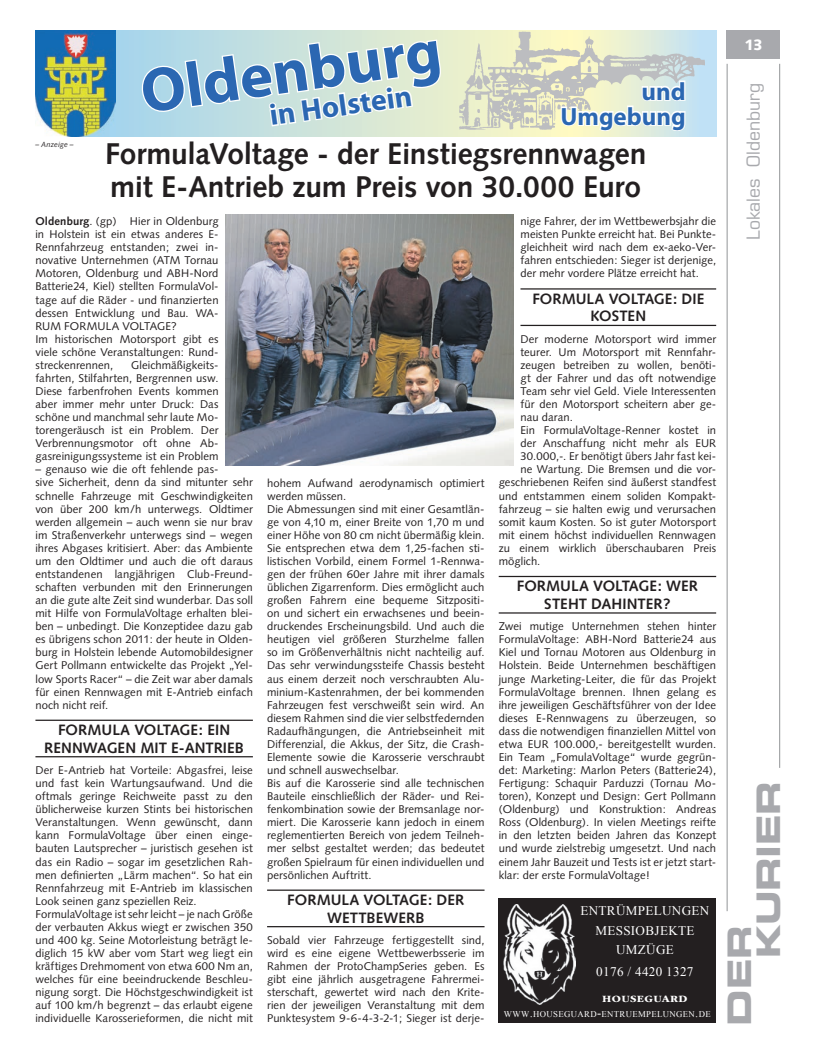
<style>
.page{position:relative;width:819px;height:1053px;background:#fff}
.page>*{position:absolute;margin:0;border:0;box-sizing:border-box;transform-origin:0 0}
.t1{font:700 62.5px "Myriad Pro";color:#2b67b2}
.t2{font:32.5px/28.9px "Eurostile LT Std Bold Ex 2";letter-spacing:-.01em;color:#a8a9ad}
.t3{font:700 30px/32.5px "Syntax LT Std";letter-spacing:-.005em;color:#231f20}
.t4{font:700 30px "Myriad Pro";color:#2b67b2}
.t5{font:700 25px/25px "Myriad Pro";color:#2b67b2;text-align:right}
.t6{font:17.5px "Eurostile LT Std";letter-spacing:-.005em;color:#a8a9ad}
.t7{font:700 15px/17.5px "Syntax";color:#231f20;text-align:center}
.t8{font:900 15px "Syntax LT Std";color:#fff}
.t9{font:13.12px/19.5px "Times New Roman";letter-spacing:.025em;color:#fff;text-align:center}
.t10{font:11.25px/13px "Syntax";letter-spacing:.005em;color:#231f20}
.t11{font:700 10px "ITC Garamond Std";letter-spacing:.03em;color:#fff;scale:1.14 1}
.t12{font:8.75px "Times New Roman";letter-spacing:.04em;color:#fff}
.t13{font:italic 7.5px "Syntax LT Std";letter-spacing:.015em;color:#231f20}
.s1{font-weight:700}
.s2{font-size:12.5px}
</style>
<div class="page">
<hr style="left:726px;top:64px;width:1px;height:847px;background:#939598">
<hr style="left:779px;top:64px;width:1px;height:703px;background:#939598">
<div style="left:726px;top:30px;width:54px;height:29px;background:#a8a9ad"></div>
<div style="left:498px;top:898px;width:218px;height:124px;background:#231f20"></div>
<img style="left:504px;top:904px;width:71px;height:100px">
<svg style="left:115px;top:30px;width:601px;height:106px;background:#c3dfdf"></svg>
<img style="left:35px;top:30px;width:80px;height:106px">
<svg style="left:141px;top:38px;width:302px;height:90px"></svg>
<img style="left:459px;top:30px;width:245px;height:103px">
<svg style="left:559px;top:65px;width:128px;height:71px"></svg>
<hr style="left:35px;top:719px;width:218px;height:1px;background:#231f20">
<hr style="left:35px;top:756px;width:218px;height:1px;background:#231f20">
<hr style="left:267px;top:889px;width:217px;height:1px;background:#231f20">
<hr style="left:267px;top:925px;width:217px;height:2px;background:#231f20">
<hr style="left:520px;top:288px;width:196px;height:1px;background:#231f20">
<hr style="left:520px;top:325px;width:196px;height:1px;background:#231f20">
<hr style="left:498px;top:576px;width:218px;height:1px;background:#231f20">
<hr style="left:498px;top:612px;width:218px;height:1px;background:#231f20">
<img style="left:226px;top:214px;width:287px;height:251px">
<p class="t13" style="left:35px;top:140px;width:40px">– Anzeige –</p>
<p class="t1" style="left:136px;top:57px;width:304px;rotate:-8deg">Oldenburg</p>
<p class="t4" style="left:267px;top:99px;width:145px;rotate:-8deg">in Holstein</p>
<p class="t5" style="left:560px;top:79px;width:127px">und<br>Umgebung</p>
<p class="t3" style="left:105px;top:138px;width:543px">FormulaVoltage - der Einstiegsrennwagen mit E-Antrieb zum Preis von 30.000 Euro</p>
<p class="t10" style="left:35px;top:215px;width:185px"><span class="s1">Oldenburg</span>. (gp) Hier in Oldenburg in Holstein ist ein etwas anderes E-<br>Rennfahrzeug entstanden; zwei in&shy;novative Unternehmen (ATM Tornau<br>Motoren, Oldenburg und ABH-Nord<br>Batterie24, Kiel) stellten FormulaVol&shy;tage auf die Räder - und finanzierten dessen Entwicklung und Bau. WA-<br>RUM FORMULA VOLTAGE?<br>Im historischen Motorsport gibt es viele schöne Veranstaltungen: Rund&shy;streckenrennen,</p>
<p class="t10" style="left:35px;top:358px;width:185px;text-align:justify;text-indent:96px">Gleichmäßigkeits&shy;fahrten, Stilfahrten, Bergrennen usw.<br>Diese farbenfrohen Events kommen aber immer mehr unter Druck: Das schöne und manchmal sehr laute Mo&shy;torengeräusch ist ein Problem. Der Verbrennungsmotor oft ohne Ab&shy;gasreinigungssysteme ist ein Problem</p>
<p class="t10" style="left:35px;top:463px;width:219px">– genauso wie die oft fehlende pas-<br>sive Sicherheit, denn da sind mitunter sehr schnelle Fahrzeuge mit Geschwindigkeiten von über 200 km/h unterwegs. Oldtimer werden allgemein – auch wenn sie nur brav im Straßenverkehr unterwegs sind – wegen ihres Abgases kritisiert. Aber: das Ambiente um den Oldtimer und auch die oft daraus entstandenen langjährigen Club-Freund&shy;schaften verbunden mit den Erinnerungen an die gute alte Zeit sind wunderbar. Das soll mit Hilfe von FormulaVoltage erhalten blei&shy;ben – unbedingt. Die Konzeptidee dazu gab es übrigens schon 2011: der heute in Olden&shy;burg in Holstein lebende Automobildesigner Gert Pollmann entwickelte das Projekt „Yel&shy;low Sports Racer“ – die Zeit war aber damals für einen Rennwagen mit E-Antrieb einfach noch nicht reif.</p>
<p class="t7" style="left:44px;top:721px;width:201px">FORMULA VOLTAGE: EIN<br>RENNWAGEN MIT E-ANTRIEB</p>
<p class="t10" style="left:35px;top:763px;width:219px">Der E-Antrieb hat Vorteile: Abgasfrei, leise und fast kein Wartungsaufwand. Und die oftmals geringe Reichweite passt zu den üblicherweise kurzen Stints bei historischen Veranstaltungen. Wenn gewünscht, dann kann FormulaVoltage über einen einge&shy;bauten Lautsprecher – juristisch gesehen ist das ein Radio – sogar im gesetzlichen Rah&shy;men definierten „Lärm machen“. So hat ein Rennfahrzeug mit E-Antrieb im klassischen Look seinen ganz speziellen Reiz.<br>FormulaVoltage ist sehr leicht – je nach Größe der verbauten Akkus wiegt er zwischen 350 und 400 kg. Seine Motorleistung beträgt le&shy;diglich 15 kW aber vom Start weg liegt ein kräftiges Drehmoment von etwa 600 Nm an, welches für eine beeindruckende Beschleu&shy;nigung sorgt. Die Höchstgeschwindigkeit ist auf 100 km/h begrenzt – das erlaubt eigene individuelle Karosserieformen, die nicht mit</p>
<p class="t10" style="left:267px;top:476px;width:219px">hohem Aufwand aerodynamisch optimiert werden müssen.<br>Die Abmessungen sind mit einer Gesamtlän&shy;ge von 4,10 m, einer Breite von 1,70 m und einer Höhe von 80 cm nicht übermäßig klein.<br>Sie entsprechen etwa dem 1,25-fachen sti&shy;listischen Vorbild, einem Formel 1-Rennwa&shy;gen der frühen 60er Jahre mit ihrer damals üblichen Zigarrenform. Dies ermöglicht auch großen Fahrern eine bequeme Sitzpositi&shy;on und sichert ein erwachsenes und beein&shy;druckendes Erscheinungsbild. Und auch die heutigen viel größeren Sturzhelme fallen so im Größenverhältnis nicht nachteilig auf.<br>Das sehr verwindungssteife Chassis besteht aus einem derzeit noch verschraubten Alu&shy;minium-Kastenrahmen, der bei kommenden Fahrzeugen fest verschweißt sein wird. An diesem Rahmen sind die vier selbstfedernden Radaufhängungen, die Antriebseinheit mit Differenzial, die Akkus, der Sitz, die Crash-Elemente sowie die Karosserie verschraubt und schnell auswechselbar.<br>Bis auf die Karosserie sind alle technischen Bauteile einschließlich der Räder- und Rei&shy;fenkombination sowie der Bremsanlage nor&shy;miert. Die Karosserie kann jedoch in einem reglementierten Bereich von jedem Teilneh&shy;mer selbst gestaltet werden; das bedeutet großen Spielraum für einen individuellen und persönlichen Auftritt.</p>
<p class="t7" style="left:287px;top:891px;width:178px">FORMULA VOLTAGE: DER<br>WETTBEWERB</p>
<p class="t10" style="left:267px;top:933px;width:219px;text-align:justify">Sobald vier Fahrzeuge fertiggestellt sind, wird es eine eigene Wettbewerbsserie im Rahmen der ProtoChampSeries geben. Es gibt eine jährlich ausgetragene Fahrermei&shy;sterschaft, gewertet wird nach den Krite&shy;rien der jeweiligen Veranstaltung mit dem Punktesystem 9-6-4-3-2-1; Sieger ist derje-</p>
<p class="t10" style="left:520px;top:215px;width:197px;text-align:justify">nige Fahrer, der im Wettbewerbsjahr die meisten Punkte erreicht hat. Bei Punkte&shy;gleichheit wird nach dem ex-aeko-Ver&shy;fahren entschieden: Sieger ist derjenige, der mehr vordere Plätze erreicht hat.</p>
<p class="t7" style="left:532px;top:290px;width:173px">FORMULA VOLTAGE: DIE<br>KOSTEN</p>
<p class="t10" style="left:520px;top:332px;width:197px">Der moderne Motorsport wird immer</p>
<p class="t10" style="left:520px;top:345px;width:197px">teurer. Um Motorsport mit Rennfahr-</p>
<p class="t10" style="left:520px;top:358px;width:197px">zeugen betreiben zu wollen, benöti-</p>
<p class="t10" style="left:520px;top:371px;width:197px">gt der Fahrer und das oft notwendige</p>
<p class="t10" style="left:520px;top:384px;width:197px">Team sehr viel Geld. Viele Interessenten</p>
<p class="t10" style="left:520px;top:397px;width:197px">für den Motorsport scheitern aber ge-</p>
<p class="t10" style="left:520px;top:411px;width:54px">nau daran.</p>
<p class="t10" style="left:520px;top:424px;width:197px">Ein FormulaVoltage-Renner kostet in</p>
<p class="t10" style="left:520px;top:437px;width:197px">der Anschaffung nicht mehr als EUR</p>
<p class="t10" style="left:520px;top:450px;width:197px">30.000,-. Er benötigt übers Jahr fast kei-</p>
<p class="t10" style="left:520px;top:463px;width:197px">ne Wartung. Die Bremsen und die vor-</p>
<p class="t10" style="left:498px;top:476px;width:219px">geschriebenen Reifen sind äußerst standfest</p>
<p class="t10" style="left:498px;top:489px;width:219px">und entstammen einem soliden Kompakt-</p>
<p class="t10" style="left:498px;top:502px;width:219px">fahrzeug – sie halten ewig und verursachen</p>
<p class="t10" style="left:498px;top:515px;width:219px">somit kaum Kosten. So ist guter Motorsport</p>
<p class="t10" style="left:498px;top:528px;width:219px">mit einem höchst individuellen Rennwagen</p>
<p class="t10" style="left:498px;top:541px;width:219px">zu einem wirklich überschaubaren Preis</p>
<p class="t10" style="left:498px;top:554px;width:43px">möglich.</p>
<p class="t7" style="left:517px;top:577px;width:183px">FORMULA VOLTAGE: WER<br>STEHT DAHINTER?</p>
<p class="t10" style="left:498px;top:620px;width:219px;text-align:justify">Zwei mutige Unternehmen stehen hinter FormulaVoltage: ABH-Nord Batterie24 aus Kiel und Tornau Motoren aus Oldenburg in Holstein. Beide Unternehmen beschäftigen junge Marketing-Leiter, die für das Projekt FormulaVoltage brennen. Ihnen gelang es ihre jeweiligen Geschäftsführer von der Idee dieses E-Rennwagens zu überzeugen, so dass die notwendigen finanziellen Mittel von etwa EUR 100.000,- bereitgestellt wurden.<br>Ein Team „FomulaVoltage“ wurde gegrün&shy;det: Marketing: Marlon Peters (Batterie24), Fertigung: Schaquir Parduzzi (Tornau Mo&shy;toren), Konzept und Design: Gert Pollmann (Oldenburg) und Konstruktion: Andreas Ross (Oldenburg). In vielen Meetings reifte in den letzten beiden Jahren das Konzept und wurde zielstrebig umgesetzt. Und nach einem Jahr Bauzeit und Tests ist er jetzt start&shy;klar: der erste FormulaVoltage!</p>
<p class="t9" style="left:580px;top:900px;width:130px">ENTRÜMPELUNGEN<br>MESSIOBJEKTE<br>UMZÜGE</p>
<p class="t9" style="left:596px;top:961px;width:99px">0176 / 4420 1327</p>
<p class="t11" style="left:602px;top:992px;width:76px">HOUSEGUARD</p>
<p class="t12" style="left:504px;top:1007px;width:208px">WWW<span class="s2">.</span>HOUSEGUARD<span class="s2">-</span>ENTRUEMPELUNGEN<span class="s2">.</span>DE</p>
<p class="t8" style="left:744px;top:36px;width:20px">13</p>
<p class="t6" style="left:743px;top:240px;width:158px;rotate:-90deg">Lokales Oldenburg</p>
<p class="t2" style="left:724px;top:958px;width:179px;text-indent:-67px;rotate:-90deg">DER<br>KURIER</p>
</div>
